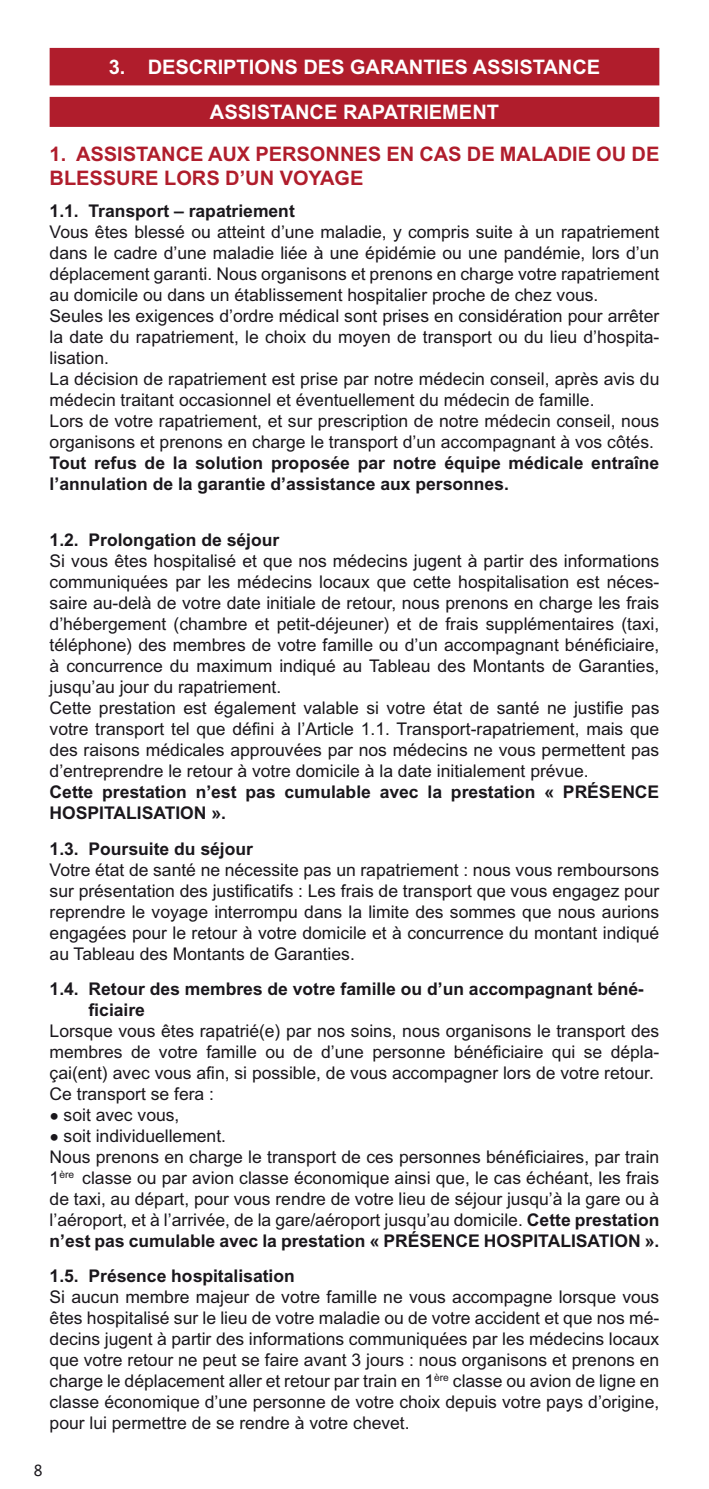
<style>
.page{position:relative;width:709px;height:1489px;background:#fff}
.page>*{position:absolute;margin:0;border:0;box-sizing:border-box;transform-origin:0 0}
.t1{font:700 20px/24px "Arial MT Std";color:#b01d2c}
.t2{font:700 20px "Arial MT Std";color:#fff}
.t3{font:17.5px/21px "Arial MT Std";color:#1a171c}
.t4{font:700 17.5px/21px "Arial MT Std";color:#1a171c}
.t5{font:17.5px "Officina Sans";color:#1a171c}
.s1{font-size:27.5px}
.s2{font-weight:700}
</style>
<div class="page">
<div style="left:50px;top:48px;width:609px;height:37px;background:#b01d2c"></div>
<div style="left:50px;top:97px;width:609px;height:30px;background:#b01d2c"></div>
<p class="t2" style="left:109px;top:55px;width:493px">3. DESCRIPTIONS DES GARANTIES ASSISTANCE</p>
<p class="t2" style="left:210px;top:100px;width:290px">ASSISTANCE RAPATRIEMENT</p>
<p class="t1" style="left:50px;top:142px;width:611px">1. ASSISTANCE AUX PERSONNES EN CAS DE MALADIE OU DE<br>BLESSURE LORS D’UN VOYAGE</p>
<p class="t4" style="left:50px;top:200px;width:247px">1.1. Transport – rapatriement</p>
<p class="t3" style="left:50px;top:221px;width:611px">Vous êtes blessé ou atteint d’une maladie, y compris suite à un rapatriement dans le cadre d’une maladie liée à une épidémie ou une pandémie, lors d’un déplacement garanti. Nous organisons et prenons en charge votre rapatriement au domicile ou dans un établissement hospitalier proche de chez vous.<br>Seules les exigences d’ordre médical sont prises en considération pour arrêter la date du rapatriement, le choix du moyen de transport ou du lieu d’hospita&shy;lisation.<br>La décision de rapatriement est prise par notre médecin conseil, après avis du médecin traitant occasionnel et éventuellement du médecin de famille.<br>Lors de votre rapatriement, et sur prescription de notre médecin conseil, nous organisons et prenons en charge le transport d’un accompagnant à vos côtés.</p>
<p class="t4" style="left:50px;top:452px;width:611px">Tout refus de la solution proposée par notre équipe médicale entraîne l’annulation de la garantie d’assistance aux personnes.</p>
<p class="t4" style="left:50px;top:529px;width:231px">1.2. Prolongation de séjour</p>
<p class="t3" style="left:50px;top:550px;width:611px">Si vous êtes hospitalisé et que nos médecins jugent à partir des informations communiquées par les médecins locaux que cette hospitalisation est néces&shy;saire au-delà de votre date initiale de retour, nous prenons en charge les frais d’hébergement (chambre et petit-déjeuner) et de frais supplémentaires (taxi, téléphone) des membres de votre famille ou d’un accompagnant bénéficiaire, à concurrence du maximum indiqué au Tableau des Montants de Garanties, jusqu’au jour du rapatriement.<br>Cette prestation est également valable si votre état de santé ne justifie pas votre transport tel que défini à l’Article 1.1. Transport-rapatriement, mais que des raisons médicales approuvées par nos médecins ne vous permettent pas d’entreprendre le retour à votre domicile à la date initialement prévue.</p>
<p class="t4" style="left:50px;top:781px;width:611px">Cette prestation n’est pas cumulable avec la prestation « PRÉSENCE<br>HOSPITALISATION ».</p>
<p class="t4" style="left:50px;top:837px;width:205px">1.3. Poursuite du séjour</p>
<p class="t3" style="left:50px;top:858px;width:611px;text-align:justify">Votre état de santé ne nécessite pas un rapatriement : nous vous remboursons sur présentation des justificatifs : Les frais de transport que vous engagez pour reprendre le voyage interrompu dans la limite des sommes que nous aurions engagées pour le retour à votre domicile et à concurrence du montant indiqué au Tableau des Montants de Garanties.</p>
<p class="t4" style="left:89px;top:977px;width:557px;text-indent:-39px">1.4. Retour des membres de votre famille ou d’un accompagnant béné&shy;ficiaire</p>
<p class="t3" style="left:50px;top:1020px;width:611px">Lorsque vous êtes rapatrié(e) par nos soins, nous organisons le transport des membres de votre famille ou de d’une personne bénéficiaire qui se dépla&shy;çai(ent) avec vous afin, si possible, de vous accompagner lors de votre retour.<br>Ce transport se fera :</p>
<p class="t3" style="left:50px;top:1104px;width:131px"><span class="s1">•</span> soit avec vous,</p>
<p class="t3" style="left:50px;top:1125px;width:611px"><span class="s1">•</span> soit individuellement.<br>Nous prenons en charge le transport de ces personnes bénéficiaires, par train 1<sup>ère</sup> classe ou par avion classe économique ainsi que, le cas échéant, les frais de taxi, au départ, pour vous rendre de votre lieu de séjour jusqu’à la gare ou à l’aéroport, et à l’arrivée, de la gare/aéroport jusqu’au domicile. <span class="s2">Cette prestation n’est pas cumulable avec la prestation « PRÉSENCE HOSPITALISATION ».</span></p>
<p class="t4" style="left:50px;top:1265px;width:247px">1.5. Présence hospitalisation</p>
<p class="t3" style="left:50px;top:1286px;width:611px;text-align:justify">Si aucun membre majeur de votre famille ne vous accompagne lorsque vous êtes hospitalisé sur le lieu de votre maladie ou de votre accident et que nos mé&shy;decins jugent à partir des informations communiquées par les médecins locaux que votre retour ne peut se faire avant 3 jours : nous organisons et prenons en charge le déplacement aller et retour par train en 1<sup>ère</sup> classe ou avion de ligne en classe économique d’une personne de votre choix depuis votre pays d’origine, pour lui permettre de se rendre à votre chevet.</p>
<p class="t5" style="left:34px;top:1459px;width:10px">8</p>
</div>
